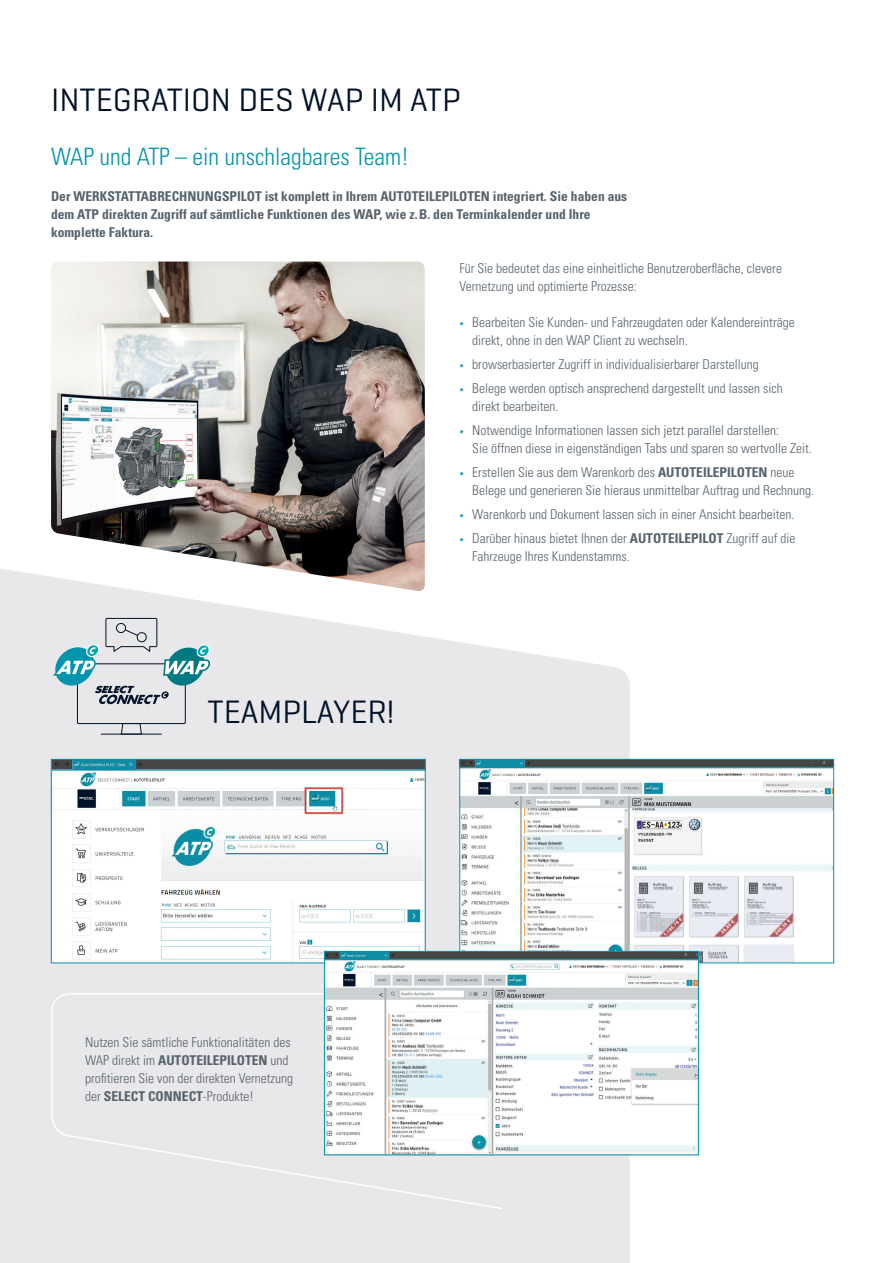
<style>
.page{position:relative;width:885px;height:1263px;background:#fff}
.page>*{position:absolute;margin:0;border:0;box-sizing:border-box;transform-origin:0 0}
.t1{font:33px "Geogrotesque";color:#001329}
.t2{font:300 condensed 24px "Univers LT Std";color:#0095ac}
.t3{font:300 condensed 13.5px/18px "Univers LT Std";color:#56626c}
.t4{font:700 condensed 13.5px/18px "Univers LT Std";color:#56626c}
.s1{font-family:"Geogrotesque";font-weight:400;font-stretch:normal;color:#0095ac}
.s2{font-weight:700}
</style>
<div class="page">
<svg style="left:0;top:569px;width:629px;height:694px;background:#eaeaeb"></svg>
<img style="left:51px;top:262px;width:374px;height:330px">
<img style="left:53px;top:761px;width:370px;height:200px">
<div style="left:51px;top:759px;width:374px;height:204px;border:1px solid #0095ac"></div>
<img style="left:461px;top:761px;width:370px;height:200px">
<div style="left:459px;top:759px;width:374px;height:204px;border:1px solid #0095ac"></div>
<div style="left:50px;top:992px;width:453px;height:218px;background:#e8e7e9"></div>
<img style="left:326px;top:953px;width:370px;height:200px">
<div style="left:324px;top:951px;width:374px;height:204px;border:1px solid #0095ac"></div>
<svg style="left:53px;top:618px;width:157px;height:117px;background:#c2d1d5"></svg>
<h1 class="t1" style="left:51px;top:79px;width:411px">INTEGRATION DES WAP IM ATP</h1>
<h2 class="t2" style="left:51px;top:142px;width:360px">WAP und ATP – ein unschlagbares Team!</h2>
<p class="t4" style="left:51px;top:187px;width:577px">Der WERKSTATTABRECHNUNGSPILOT ist komplett in Ihrem AUTOTEILEPILOTEN integriert. Sie haben aus dem ATP direkten Zugriff auf sämtliche Funktionen des WAP, wie z.B. den Terminkalender und Ihre komplette Faktura.</p>
<p class="t3" style="left:459px;top:259px;width:324px">Für Sie bedeutet das eine einheitliche Benutzeroberfläche, clevere<br>Vernetzung und optimierte Prozesse:</p>
<p class="t3" style="left:472px;top:313px;width:324px;text-indent:-13px"><span class="s1">∂</span> Bearbeiten Sie Kunden- und Fahrzeugdaten oder Kalendereinträge direkt, ohne in den WAP Client zu wechseln.</p>
<p class="t3" style="left:459px;top:352px;width:325px;line-height:24px"><span class="s1">∂</span> browserbasierter Zugriff in individualisierbarer Darstellung<br><span class="s1">∂</span> Belege werden optisch ansprechend dargestellt und lassen sich</p>
<p class="t3" style="left:459px;top:394px;width:321px;line-height:24px;text-indent:13px">direkt bearbeiten.<br><span class="s1">∂</span> Notwendige Informationen lassen sich jetzt parallel darstellen:</p>
<p class="t3" style="left:459px;top:436px;width:354px;line-height:24px;text-indent:13px">Sie öffnen diese in eigenständigen Tabs und sparen so wertvolle Zeit. <span class="s1">∂</span> Erstellen Sie aus dem Warenkorb des <span class="s2">AUTOTEILEPILOTEN</span> neue</p>
<p class="t3" style="left:459px;top:478px;width:356px;line-height:24px;text-indent:13px">Belege und generieren Sie hieraus unmittelbar Auftrag und Rechnung. <span class="s1">∂</span> Warenkorb und Dokument lassen sich in einer Ansicht bearbeiten.<br><span class="s1">∂</span> Darüber hinaus bietet Ihnen der <span class="s2">AUTOTEILEPILOT</span> Zugriff auf die</p>
<p class="t3" style="left:472px;top:547px;width:159px">Fahrzeuge Ihres Kundenstamms.</p>
<h1 class="t1" style="left:207px;top:691px;width:188px">TEAMPLAYER!</h1>
<p class="t3" style="left:85px;top:1033px;width:209px">Nutzen Sie sämtliche Funktionalitäten des WAP direkt im <span class="s2">AUTOTEILEPILOTEN</span> und profitieren Sie von der direkten Vernetzung der <span class="s2">SELECT CONNECT</span>-Produkte!</p>
</div>
